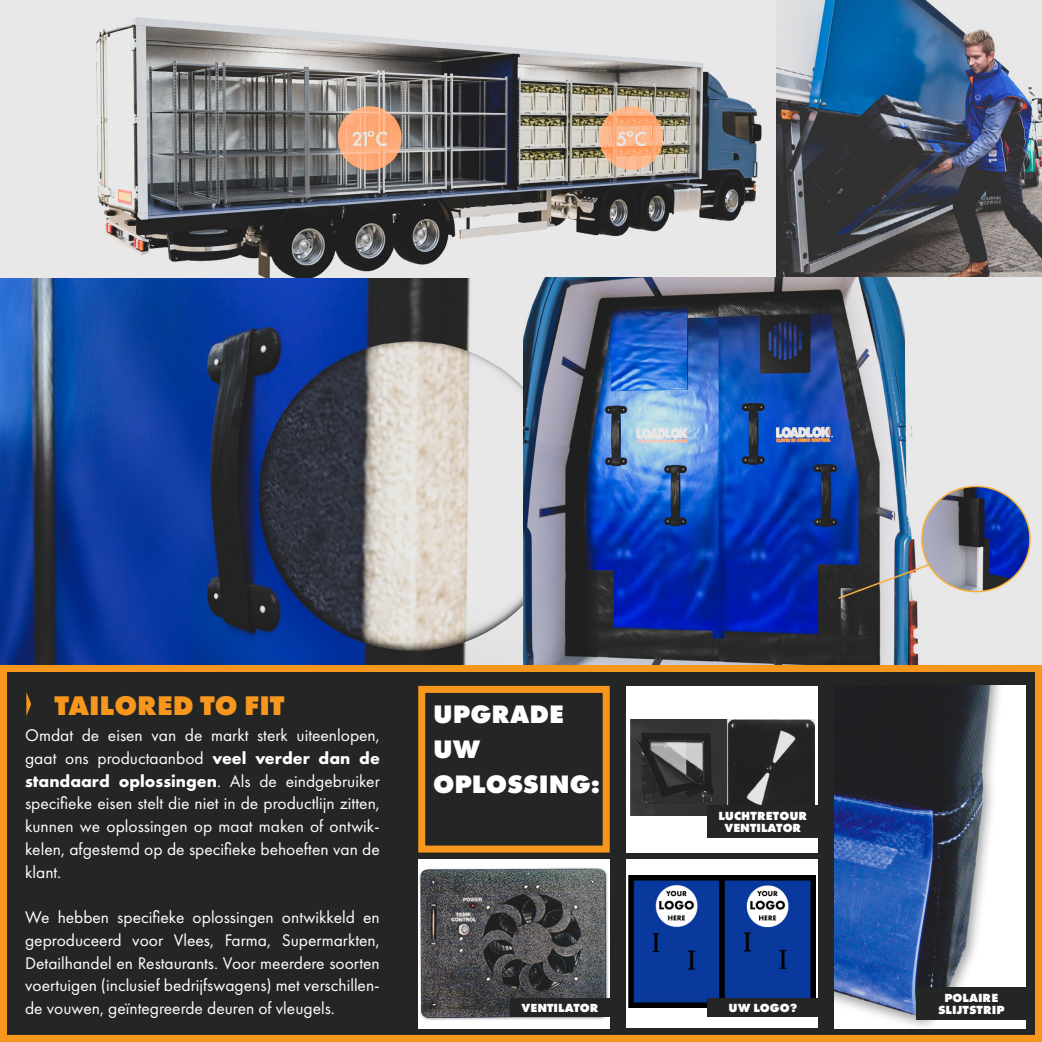
<style>
.page{position:relative;width:1042px;height:1042px;background:#fff}
.page>*{position:absolute;margin:0;border:0;box-sizing:border-box;transform-origin:0 0}
.t1{font:800 28px "Futura PT";color:#f8971d}
.t2{font:800 26.25px/35px "Futura PT";color:#fff}
.t3{font:17.5px/22.8px "Futura PT";color:#fff;text-align:justify}
.t4{font:800 12.25px/12.2px "Futura PT";color:#fff;text-align:center}
.s1{font-weight:700}
</style>
<div class="page">
<img style="left:0;top:278px;width:523px;height:387px">
<img style="left:0;top:0;width:776px;height:278px">
<img style="left:776px;top:0;width:266px;height:278px">
<img style="left:523px;top:278px;width:519px;height:387px">
<div style="left:4px;top:668px;width:1034px;height:370px;background:#242525"></div>
<div style="left:0;top:665px;width:1042px;height:377px;border:7px solid #f8971d"></div>
<img style="left:834px;top:686px;width:192px;height:342px">
<div style="left:626px;top:686px;width:192px;height:166px;background:#fff"></div>
<img style="left:630px;top:720px;width:184px;height:96px">
<svg style="left:26px;top:692px;width:5px;height:24px"></svg>
<img style="left:418px;top:860px;width:192px;height:168px">
<div style="left:418px;top:686px;width:192px;height:166px;background:#242525;border:7px solid #f8971d"></div>
<div style="left:510px;top:998px;width:100px;height:18px;background:#242525"></div>
<div style="left:916px;top:987px;width:110px;height:33px;background:#242525"></div>
<div style="left:708px;top:805px;width:110px;height:33px;background:#242525"></div>
<div style="left:626px;top:860px;width:192px;height:168px;background:#fff"></div>
<img style="left:629px;top:875px;width:186px;height:132px">
<div style="left:708px;top:998px;width:110px;height:18px;background:#242525"></div>
<h1 class="t1" style="left:55px;top:688px;width:232px">TAILORED TO FIT</h1>
<h2 class="t2" style="left:433px;top:696px;width:169px">UPGRADE<br>UW<br>OPLOSSING:</h2>
<p class="t3" style="left:25px;top:724px;width:356px">Omdat de eisen van de markt sterk uiteenlopen, gaat ons productaanbod <span class="s1">veel verder dan de standaard oplossingen</span>. Als de eindgebruiker specifieke eisen stelt die niet in de productlijn zitten, kunnen we oplossingen op maat maken of ontwik&shy;kelen, afgestemd op de specifieke behoeften van de klant.</p>
<p class="t3" style="left:25px;top:906px;width:356px">We hebben specifieke oplossingen ontwikkeld en geproduceerd voor Vlees, Farma, Supermarkten, Detailhandel en Restaurants. Voor meerdere soorten voertuigen (inclusief bedrijfswagens) met verschillen&shy;de vouwen, geïntegreerde deuren of vleugels.</p>
<p class="t4" style="left:718px;top:810px;width:90px">LUCHTRETOUR<br>VENTILATOR</p>
<p class="t4" style="left:522px;top:1001px;width:78px">VENTILATOR</p>
<p class="t4" style="left:938px;top:992px;width:68px">POLAIRE<br>SLIJTSTRIP</p>
<p class="t4" style="left:728px;top:1001px;width:70px">UW LOGO?</p>
</div>
